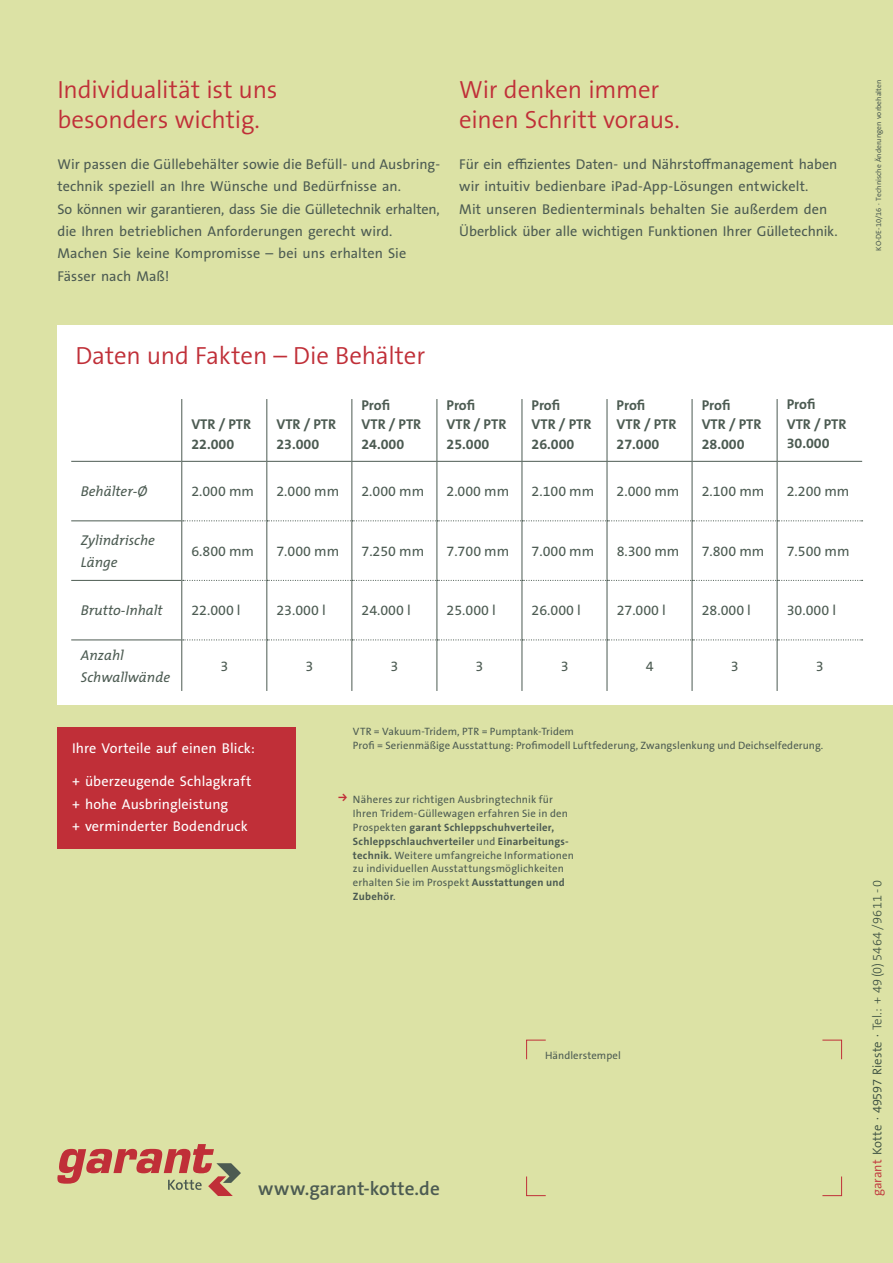
<style>
.page{position:relative;width:893px;height:1263px;background:#dce2a5}
.page>*{position:absolute;margin:0;border:0;box-sizing:border-box;transform-origin:0 0}
.t1{font:300 24.9px/30px "The Sans B Plus W4";letter-spacing:-.01em;color:#c02f38}
.t2{font:600 19.2px "The Sans B Plus W6";letter-spacing:.005em;color:#4c5b52}
.t3{font:14.25px/22.4px "The Sans B Plus W5 Plain";color:#4c5b52}
.t4{font:700 14.25px/19.5px "The Sans B Plus W7";color:#4c5b52}
.t5{font:14.25px/22.4px "The Sans B Plus W5 Plain";letter-spacing:.005em;color:#fff}
.t6{font:italic 14.25px/22.4px "The Mix";color:#4c5b52}
.t7{font:300 12.75px "The Sans B Plus W3";color:#394d3f}
.t8{font:10.65px/14px "The Sans B Plus W5 Plain";letter-spacing:.01em;color:#4c5b52}
.t9{font:700 10.65px/14px "The Sans B Plus W7";letter-spacing:.025em;color:#4c5b52}
.t10{font:7.5px "The Sans B Plus W5 Plain";color:#4c5b52}
.s1{font-family:"The Sans B Plus W5 Plain";font-weight:400}
.s2{font-family:"The Sans B Plus W7";font-weight:700}
.s3{font-family:"The Sans B Plus W4";color:#c02f38}
.s4{font-family:"The Sans B Plus W4"}
</style>
<div class="page">
<svg style="left:57px;top:1144px;width:184px;height:52px"></svg>
<svg style="left:526px;top:1039px;width:20px;height:21px"></svg>
<svg style="left:526px;top:1176px;width:20px;height:20px"></svg>
<svg style="left:822px;top:1039px;width:20px;height:21px"></svg>
<svg style="left:822px;top:1176px;width:20px;height:20px"></svg>
<div style="left:57px;top:727px;width:239px;height:122px;background:#c02f38"></div>
<div style="left:57px;top:325px;width:836px;height:380px;background:#fff"></div>
<hr style="left:181px;top:399px;width:1px;height:62px;background:#4c5b52">
<hr style="left:266px;top:399px;width:1px;height:62px;background:#4c5b52">
<hr style="left:351px;top:399px;width:1px;height:62px;background:#4c5b52">
<hr style="left:437px;top:399px;width:1px;height:62px;background:#4c5b52">
<hr style="left:522px;top:399px;width:1px;height:62px;background:#4c5b52">
<hr style="left:607px;top:399px;width:1px;height:62px;background:#4c5b52">
<hr style="left:692px;top:399px;width:1px;height:62px;background:#4c5b52">
<hr style="left:777px;top:399px;width:1px;height:62px;background:#4c5b52">
<hr style="left:181px;top:462px;width:1px;height:59px;background:#4c5b52">
<hr style="left:266px;top:462px;width:1px;height:58px;background:#4c5b52">
<hr style="left:351px;top:462px;width:1px;height:58px;background:#4c5b52">
<hr style="left:437px;top:462px;width:1px;height:58px;background:#4c5b52">
<hr style="left:522px;top:462px;width:1px;height:58px;background:#4c5b52">
<hr style="left:607px;top:462px;width:1px;height:58px;background:#4c5b52">
<hr style="left:692px;top:462px;width:1px;height:58px;background:#4c5b52">
<hr style="left:777px;top:462px;width:1px;height:58px;background:#4c5b52">
<hr style="left:181px;top:521px;width:1px;height:59px;background:#4c5b52">
<hr style="left:266px;top:521px;width:1px;height:59px;background:#4c5b52">
<hr style="left:351px;top:521px;width:1px;height:59px;background:#4c5b52">
<hr style="left:437px;top:521px;width:1px;height:59px;background:#4c5b52">
<hr style="left:522px;top:521px;width:1px;height:59px;background:#4c5b52">
<hr style="left:607px;top:521px;width:1px;height:59px;background:#4c5b52">
<hr style="left:692px;top:521px;width:1px;height:59px;background:#4c5b52">
<hr style="left:777px;top:521px;width:1px;height:59px;background:#4c5b52">
<hr style="left:181px;top:580px;width:1px;height:60px;background:#4c5b52">
<hr style="left:266px;top:581px;width:1px;height:58px;background:#4c5b52">
<hr style="left:351px;top:581px;width:1px;height:58px;background:#4c5b52">
<hr style="left:437px;top:581px;width:1px;height:58px;background:#4c5b52">
<hr style="left:522px;top:581px;width:1px;height:58px;background:#4c5b52">
<hr style="left:607px;top:581px;width:1px;height:58px;background:#4c5b52">
<hr style="left:692px;top:581px;width:1px;height:58px;background:#4c5b52">
<hr style="left:777px;top:581px;width:1px;height:58px;background:#4c5b52">
<hr style="left:181px;top:640px;width:1px;height:51px;background:#4c5b52">
<hr style="left:266px;top:640px;width:1px;height:51px;background:#4c5b52">
<hr style="left:351px;top:640px;width:1px;height:51px;background:#4c5b52">
<hr style="left:437px;top:640px;width:1px;height:51px;background:#4c5b52">
<hr style="left:522px;top:640px;width:1px;height:51px;background:#4c5b52">
<hr style="left:607px;top:640px;width:1px;height:51px;background:#4c5b52">
<hr style="left:692px;top:640px;width:1px;height:51px;background:#4c5b52">
<hr style="left:777px;top:640px;width:1px;height:51px;background:#4c5b52">
<svg style="left:183px;top:580px;width:680px;height:1px"></svg>
<svg style="left:183px;top:639px;width:680px;height:1px"></svg>
<hr style="left:71px;top:520px;width:110px;height:1px;background:#4c5b52">
<hr style="left:71px;top:580px;width:110px;height:1px;background:#4c5b52">
<hr style="left:71px;top:639px;width:110px;height:1px;background:#4c5b52">
<hr style="left:71px;top:461px;width:111px;height:1px;background:#4c5b52">
<hr style="left:182px;top:461px;width:85px;height:1px;background:#4c5b52">
<hr style="left:267px;top:461px;width:85px;height:1px;background:#4c5b52">
<hr style="left:352px;top:461px;width:85px;height:1px;background:#4c5b52">
<hr style="left:437px;top:461px;width:85px;height:1px;background:#4c5b52">
<hr style="left:522px;top:461px;width:85px;height:1px;background:#4c5b52">
<hr style="left:607px;top:461px;width:85px;height:1px;background:#4c5b52">
<hr style="left:692px;top:461px;width:85px;height:1px;background:#4c5b52">
<hr style="left:777px;top:461px;width:85px;height:1px;background:#4c5b52">
<svg style="left:183px;top:520px;width:680px;height:1px"></svg>
<h1 class="t1" style="left:57px;top:75px;width:221px">Individualität ist uns besonders wichtig.</h1>
<h1 class="t1" style="left:459px;top:75px;width:222px">Wir denken immer einen Schritt voraus.</h1>
<p class="t3" style="left:57px;top:153px;width:384px">Wir passen die Güllebehälter sowie die Befüll- und Ausbring&shy;technik speziell an Ihre Wünsche und Bedürfnisse an.<br>So können wir garantieren, dass Sie die Gülletechnik erhalten, die Ihren betrieblichen Anforderungen gerecht wird.<br>Machen Sie keine Kompromisse – bei uns erhalten Sie Fässer nach Maß!</p>
<p class="t3" style="left:459px;top:153px;width:380px">Für ein effizientes Daten- und Nährstoffmanagement haben wir intuitiv bedienbare iPad-App-Lösungen entwickelt.<br>Mit unseren Bedienterminals behalten Sie außerdem den Überblick über alle wichtigen Funktionen Ihrer Gülletechnik.</p>
<p class="t10" style="left:874px;top:251px;width:173px;rotate:-90deg">KO-DE-10/16 · Technische Änderungen vorbehalten</p>
<h1 class="t1" style="left:75px;top:341px;width:351px">Daten und Fakten – Die Behälter</h1>
<p class="t4" style="left:191px;top:415px;width:61px">VTR / PTR<br>22.000</p>
<p class="t4" style="left:276px;top:415px;width:61px">VTR / PTR<br>23.000</p>
<p class="t4" style="left:361px;top:395px;width:61px">Profi<br>VTR / PTR<br>24.000</p>
<p class="t4" style="left:446px;top:395px;width:61px">Profi<br>VTR / PTR<br>25.000</p>
<p class="t4" style="left:532px;top:395px;width:61px">Profi<br>VTR / PTR<br>26.000</p>
<p class="t4" style="left:617px;top:395px;width:61px">Profi<br>VTR / PTR<br>27.000</p>
<p class="t4" style="left:702px;top:395px;width:61px">Profi<br>VTR / PTR<br>28.000</p>
<p class="t4" style="left:787px;top:395px;width:61px">Profi<br>VTR / PTR<br>30.000</p>
<p class="t6" style="left:81px;top:480px;width:68px">Behälter-Ø</p>
<p class="t3" style="left:191px;top:480px;width:64px">2.000 mm</p>
<p class="t3" style="left:276px;top:480px;width:64px">2.000 mm</p>
<p class="t3" style="left:361px;top:480px;width:64px">2.000 mm</p>
<p class="t3" style="left:446px;top:480px;width:64px">2.000 mm</p>
<p class="t3" style="left:532px;top:480px;width:64px">2.100 mm</p>
<p class="t3" style="left:617px;top:480px;width:64px">2.000 mm</p>
<p class="t3" style="left:702px;top:480px;width:64px">2.100 mm</p>
<p class="t3" style="left:787px;top:480px;width:64px">2.200 mm</p>
<p class="t6" style="left:81px;top:528px;width:76px">Zylindrische<br>Länge</p>
<p class="t3" style="left:191px;top:540px;width:64px">6.800 mm</p>
<p class="t3" style="left:276px;top:540px;width:64px">7.000 mm</p>
<p class="t3" style="left:361px;top:540px;width:64px">7.250 mm</p>
<p class="t3" style="left:447px;top:540px;width:64px">7.700 mm</p>
<p class="t3" style="left:532px;top:540px;width:64px">7.000 mm</p>
<p class="t3" style="left:617px;top:540px;width:64px">8.300 mm</p>
<p class="t3" style="left:702px;top:540px;width:64px">7.800 mm</p>
<p class="t3" style="left:787px;top:540px;width:64px">7.500 mm</p>
<p class="t6" style="left:81px;top:599px;width:83px">Brutto-Inhalt</p>
<p class="t3" style="left:191px;top:599px;width:51px">22.000 l</p>
<p class="t3" style="left:276px;top:599px;width:51px">23.000 l</p>
<p class="t3" style="left:362px;top:599px;width:51px">24.000 l</p>
<p class="t3" style="left:447px;top:599px;width:51px">25.000 l</p>
<p class="t3" style="left:532px;top:599px;width:51px">26.000 l</p>
<p class="t3" style="left:617px;top:599px;width:51px">27.000 l</p>
<p class="t3" style="left:702px;top:599px;width:51px">28.000 l</p>
<p class="t3" style="left:787px;top:599px;width:51px">30.000 l</p>
<p class="t6" style="left:81px;top:643px;width:91px">Anzahl<br>Schwallwände</p>
<p class="t3" style="left:220px;top:655px;width:9px">3</p>
<p class="t3" style="left:306px;top:655px;width:9px">3</p>
<p class="t3" style="left:391px;top:655px;width:9px">3</p>
<p class="t3" style="left:476px;top:655px;width:9px">3</p>
<p class="t3" style="left:561px;top:655px;width:9px">3</p>
<p class="t3" style="left:646px;top:655px;width:9px">4</p>
<p class="t3" style="left:731px;top:655px;width:9px">3</p>
<p class="t3" style="left:816px;top:655px;width:9px">3</p>
<p class="t5" style="left:72px;top:737px;width:184px">Ihre Vorteile auf einen Blick:</p>
<p class="t5" style="left:72px;top:770px;width:181px">+ überzeugende Schlagkraft + hohe Ausbringleistung<br>+ verminderter Bodendruck</p>
<p class="t8" style="left:353px;top:724px;width:472px">VTR = Vakuum-Tridem, PTR = Pumptank-Tridem<br>Profi = Serienmäßige Ausstattung: Profimodell Luftfederung, Zwangslenkung und Deichselfederung.</p>
<p class="t8" style="left:353px;top:792px;width:216px">Näheres zur richtigen Ausbringtechnik für<br>Ihren Tridem-Güllewagen erfahren Sie in den</p>
<p class="t9" style="left:353px;top:820px;width:217px"><span class="s1">Prospekten</span> garant Schleppschuhverteiler,<br>Schleppschlauchverteiler <span class="s1">und</span> Einarbeitungs-</p>
<p class="t8" style="left:353px;top:848px;width:223px"><span class="s2">technik.</span> Weitere umfangreiche Informationen zu individuellen Ausstattungsmöglichkeiten erhalten Sie im Prospekt <span class="s2">Ausstattungen und</span></p>
<p class="t9" style="left:353px;top:890px;width:44px">Zubehör<span class="s1">.</span></p>
<p class="t8" style="left:545px;top:1048px;width:77px">Händlerstempel</p>
<h2 class="t2" style="left:258px;top:1176px;width:183px">www.garant-kotte.de</h2>
<p class="t7" style="left:869px;top:1196px;width:318px;rotate:-90deg"><span class="s3">garant</span> <span class="s4">Kotte · 49597 Rieste ·</span> Tel.: + 49 (0)5464/9611- 0</p>
</div>
